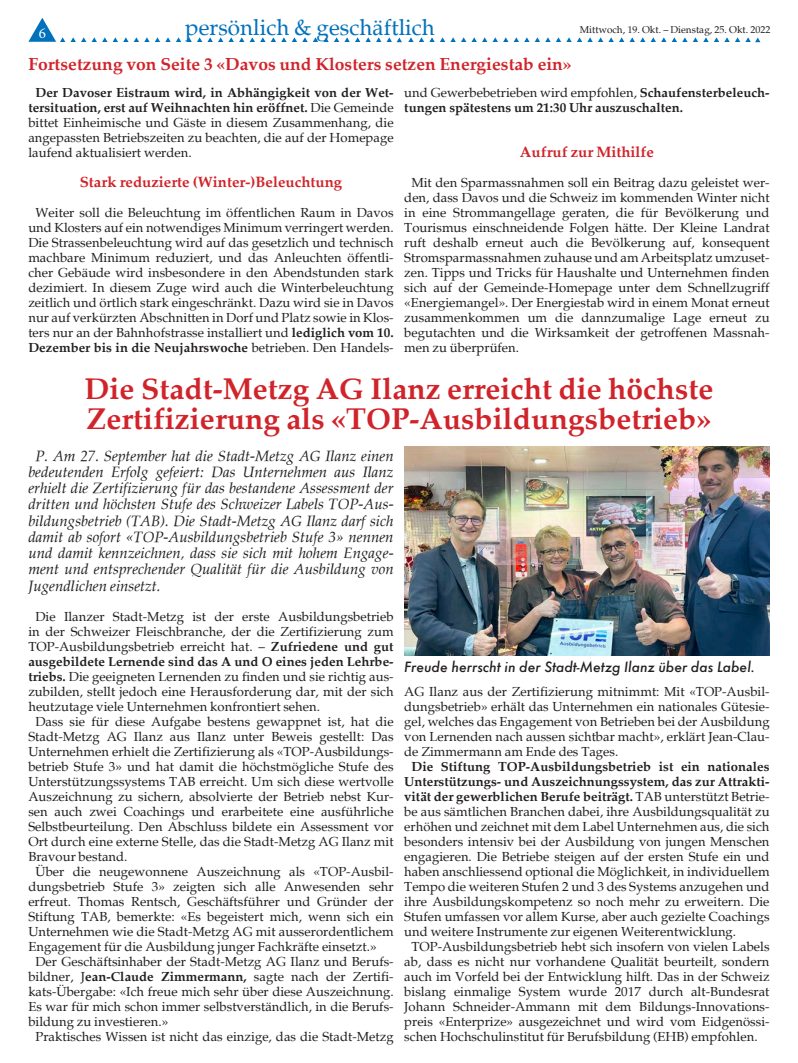
<style>
.page{position:relative;width:798px;height:1063px;background:#fff}
.page>*{position:absolute;margin:0;border:0;box-sizing:border-box;transform-origin:0 0}
.Lauftext{font:700 30px "Palatia";color:#d1232a}
.Seitenrubrik{font:22.5px "Palatia";color:#0072bc}
.Lauftext-2{font:700 17.5px "Palatia";color:#d1232a}
.Lauftext-3{font:italic 15px/16.2px "Palatia";color:#231f20;text-align:justify}
.Lauftext-4{font:700 15px "Palatia";color:#d1232a}
.t1{font:15px "Minion Pro";color:#fff}
.Lauftext-5{font:italic 500 13.75px "Futura";color:#231f20}
.Lauftext-6{font:13.12px/15px "Palatia";color:#231f20;text-align:justify}
.Lauftext-7{font:700 13.12px/15px "Palatia";color:#231f20}
.t2{font:10px "Palatia";color:#231f20}
.s1{font-weight:700}
.s2{font-weight:400}
</style>
<div class="page">
<svg style="left:113px;top:37px;width:15px;height:5px"></svg>
<svg style="left:134px;top:37px;width:15px;height:5px"></svg>
<svg style="left:155px;top:37px;width:152px;height:5px"></svg>
<svg style="left:313px;top:37px;width:15px;height:5px"></svg>
<svg style="left:334px;top:37px;width:15px;height:5px"></svg>
<svg style="left:28px;top:18px;width:79px;height:24px"></svg>
<svg style="left:355px;top:37px;width:47px;height:5px"></svg>
<svg style="left:408px;top:37px;width:47px;height:5px"></svg>
<svg style="left:461px;top:37px;width:15px;height:5px"></svg>
<svg style="left:482px;top:37px;width:15px;height:5px"></svg>
<svg style="left:503px;top:37px;width:152px;height:5px"></svg>
<svg style="left:661px;top:37px;width:15px;height:5px"></svg>
<svg style="left:682px;top:37px;width:15px;height:5px"></svg>
<svg style="left:703px;top:37px;width:57px;height:5px"></svg>
<img style="left:404px;top:446px;width:365px;height:210px">
<p class="t1" style="left:39px;top:23px;width:9px">6</p>
<p class="Seitenrubrik" style="left:185px;top:14px;width:251px">persönlich &amp; geschäftlich</p>
<p class="t2" style="left:579px;top:23px;width:192px">Mittwoch, 19. Okt. – Dienstag, 25. Okt. 2022</p>
<p class="Lauftext-2" style="left:28px;top:53px;width:544px">Fortsetzung von Seite 3 «Davos und Klosters setzen Energiestab ein»</p>
<p class="Lauftext-6" style="left:28px;top:86px;width:366px;text-indent:7px"><span class="s1">Der Davoser Eistraum wird, in Abhängigkeit von der Wet&shy;tersituation, erst auf Weihnachten hin eröffnet.</span> Die Gemeinde bittet Einheimische und Gäste in diesem Zusammenhang, die angepassten Betriebszeiten zu beachten, die auf der Homepage laufend aktualisiert werden.</p>
<p class="Lauftext-4" style="left:80px;top:173px;width:264px">Stark reduzierte (Winter-)Beleuchtung</p>
<p class="Lauftext-6" style="left:28px;top:206px;width:366px;text-align:center">Weiter soll die Beleuchtung im öffentlichen Raum in Davos und Klosters auf ein notwendiges Minimum verringert werden.<br>Die Strassenbeleuchtung wird auf das gesetzlich und technisch machbare Minimum reduziert, und das Anleuchten öffentli&shy;cher Gebäude wird insbesondere in den Abendstunden stark dezimiert. In diesem Zuge wird auch die Winterbeleuchtung zeitlich und örtlich stark eingeschränkt. Dazu wird sie in Davos nur auf verkürzten Abschnitten in Dorf und Platz sowie in Klos&shy;ters nur an der Bahnhofstrasse installiert und <span class="s1">lediglich vom 10.<br>Dezember bis in die Neujahrswoche</span> betrieben. Den Handels-</p>
<p class="Lauftext-7" style="left:404px;top:85px;width:366px"><span class="s2">und Gewerbebetrieben wird empfohlen,</span> Schaufensterbeleuch&shy;tungen spätestens um 21:30 Uhr auszuschalten.</p>
<p class="Lauftext-4" style="left:519px;top:143px;width:135px">Aufruf zur Mithilfe</p>
<p class="Lauftext-6" style="left:404px;top:176px;width:366px;text-indent:7px">Mit den Sparmassnahmen soll ein Beitrag dazu geleistet wer&shy;den, dass Davos und die Schweiz im kommenden Winter nicht in eine Strommangellage geraten, die für Bevölkerung und Tourismus einschneidende Folgen hätte. Der Kleine Landrat ruft deshalb erneut auch die Bevölkerung auf, konsequent Stromsparmassnahmen zuhause und am Arbeitsplatz umzuset&shy;zen. Tipps und Tricks für Haushalte und Unternehmen finden sich auf der Gemeinde-Homepage unter dem Schnellzugriff «Energiemangel». Der Energiestab wird in einem Monat erneut zusammenkommen um die dannzumalige Lage erneut zu begutachten und die Wirksamkeit der getroffenen Massnah&shy;men zu überprüfen.</p>
<p class="Lauftext" style="left:85px;top:370px;width:630px">Die Stadt-Metzg AG Ilanz erreicht die höchste</p>
<p class="Lauftext" style="left:86px;top:400px;width:626px">Zertifizierung als «TOP-Ausbildungsbetrieb»</p>
<p class="Lauftext-3" style="left:28px;top:448px;width:366px;text-indent:7px">P. Am 27. September hat die Stadt-Metzg AG Ilanz einen bedeutenden Erfolg gefeiert: Das Unternehmen aus Ilanz erhielt die Zertifizierung für das bestandene Assessment der dritten und höchsten Stufe des Schweizer Labels TOP-Aus&shy;bildungsbetrieb (TAB). Die Stadt-Metzg AG Ilanz darf sich damit ab sofort «TOP-Ausbildungsbetrieb Stufe 3» nennen und damit kennzeichnen, dass sie sich mit hohem Engage&shy;ment und entsprechender Qualität für die Ausbildung von Jugendlichen einsetzt.</p>
<p class="Lauftext-6" style="left:28px;top:609px;width:366px;text-indent:7px">Die Ilanzer Stadt-Metzg ist der erste Ausbildungsbetrieb in der Schweizer Fleischbranche, der die Zertifizierung zum TOP-Ausbildungsbetrieb erreicht hat. – <span class="s1">Zufriedene und gut ausgebildete Lernende sind das A und O eines jeden Lehrbe&shy;triebs.</span> Die geeigneten Lernenden zu finden und sie richtig aus&shy;zubilden, stellt jedoch eine Herausforderung dar, mit der sich heutzutage viele Unternehmen konfrontiert sehen.</p>
<p class="Lauftext-6" style="left:28px;top:714px;width:366px;text-indent:7px">Dass sie für diese Aufgabe bestens gewappnet ist, hat die Stadt-Metzg AG Ilanz aus Ilanz unter Beweis gestellt: Das Unternehmen erhielt die Zertifizierung als «TOP-Ausbildungs&shy;betrieb Stufe 3» und hat damit die höchstmögliche Stufe des Unterstützungssystems TAB erreicht. Um sich diese wertvolle Auszeichnung zu sichern, absolvierte der Betrieb nebst Kur&shy;sen auch zwei Coachings und erarbeitete eine ausführliche Selbstbeurteilung. Den Abschluss bildete ein Assessment vor Ort durch eine externe Stelle, das die Stadt-Metzg AG Ilanz mit Bravour bestand.</p>
<p class="Lauftext-6" style="left:28px;top:864px;width:366px;text-indent:7px">Über die neugewonnene Auszeichnung als «TOP-Ausbil&shy;dungsbetrieb Stufe 3» zeigten sich alle Anwesenden sehr erfreut. Thomas Rentsch, Geschäftsführer und Gründer der Stiftung TAB, bemerkte: «Es begeistert mich, wenn sich ein Unternehmen wie die Stadt-Metzg AG mit ausserordentlichem Engagement für die Ausbildung junger Fachkräfte einsetzt.»</p>
<p class="Lauftext-6" style="left:28px;top:954px;width:366px;text-indent:7px">Der Geschäftsinhaber der Stadt-Metzg AG Ilanz und Berufs&shy;bildner, J<span class="s1">ean-Claude Zimmermann,</span> sagte nach der Zertifi&shy;kats-Übergabe: «Ich freue mich sehr über diese Auszeichnung.<br>Es war für mich schon immer selbstverständlich, in die Berufs&shy;bildung zu investieren.»</p>
<p class="Lauftext-6" style="left:35px;top:1029px;width:359px">Praktisches Wissen ist nicht das einzige, das die Stadt-Metzg</p>
<p class="Lauftext-5" style="left:404px;top:658px;width:352px">Freude herrscht in der Stadt-Metzg Ilanz über das Label.</p>
<p class="Lauftext-6" style="left:404px;top:684px;width:367px">AG Ilanz aus der Zertifizierung mitnimmt: Mit «TOP-Ausbil&shy;dungsbetrieb» erhält das Unternehmen ein nationales Gütesie&shy;gel, welches das Engagement von Betrieben bei der Ausbildung von Lernenden nach aussen sichtbar macht», erklärt Jean-Clau&shy;de Zimmermann am Ende des Tages.</p>
<p class="Lauftext-6" style="left:404px;top:759px;width:367px;text-indent:7px"><span class="s1">Die Stiftung TOP-Ausbildungsbetrieb ist ein nationales Unterstützungs- und Auszeichnungssystem, das zur Attrakti&shy;vität der gewerblichen Berufe beiträgt.</span> TAB unterstützt Betrie&shy;be aus sämtlichen Branchen dabei, ihre Ausbildungsqualität zu erhöhen und zeichnet mit dem Label Unternehmen aus, die sich besonders intensiv bei der Ausbildung von jungen Menschen engagieren. Die Betriebe steigen auf der ersten Stufe ein und haben anschliessend optional die Möglichkeit, in individuellem Tempo die weiteren Stufen 2 und 3 des Systems anzugehen und ihre Ausbildungskompetenz so noch mehr zu erweitern. Die Stufen umfassen vor allem Kurse, aber auch gezielte Coachings und weitere Instrumente zur eigenen Weiterentwicklung.</p>
<p class="Lauftext-6" style="left:404px;top:939px;width:366px;text-indent:7px">TOP-Ausbildungsbetrieb hebt sich insofern von vielen Labels ab, dass es nicht nur vorhandene Qualität beurteilt, sondern auch im Vorfeld bei der Entwicklung hilft. Das in der Schweiz bislang einmalige System wurde 2017 durch alt-Bundesrat Johann Schneider-Ammann mit dem Bildungs-Innovations&shy;preis «Enterprize» ausgezeichnet und wird vom Eidgenössi&shy;schen Hochschulinstitut für Berufsbildung (EHB) empfohlen.</p>
</div>
